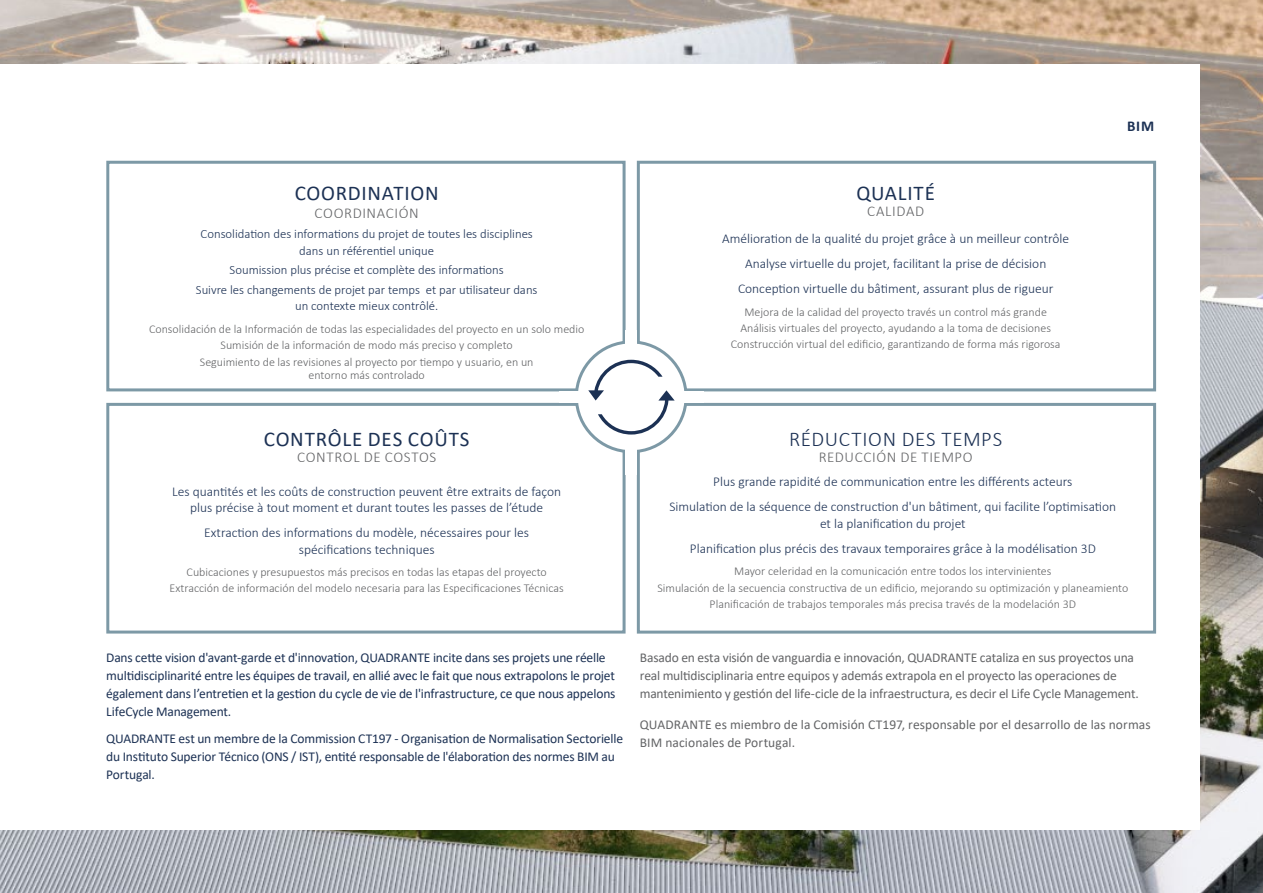
<style>
.page{position:relative;width:1263px;height:893px;background:#fff}
.page>*{position:absolute;margin:0;border:0;box-sizing:border-box;transform-origin:0 0}
.t1{font:21px "Calibri";letter-spacing:.035em;color:#1c3154}
.t2{font:300 21px "Calibri";letter-spacing:.03em;color:#1c3154}
.t3{font:300 15px "Calibri";letter-spacing:.04em;color:#636466}
.t4{font:700 15px "Calibri";color:#1c3154}
.t5{font:300 13.5px/25px "Calibri";color:#1c3154;text-align:center}
.t6{font:13.5px/18px "Calibri";letter-spacing:-.015em;color:#1c3154}
.t7{font:13.5px/18px "Calibri";letter-spacing:-.01em;color:#636466}
.t8{font:13.5px/18px "Calibri";letter-spacing:.01em;color:#636466}
.t9{font:300 12.75px/16.5px "Calibri";color:#1c3154;text-align:center}
.t10{font:300 12px/16.5px "Calibri";color:#636466;text-align:center}
</style>
<div class="page">
<img style="left:0;top:0;width:1263px;height:893px">
<div style="left:0;top:64px;width:1199px;height:765px;background:#fff"></div>
<svg style="left:106px;top:160px;width:520px;height:232px"></svg>
<svg style="left:106px;top:402px;width:520px;height:232px"></svg>
<svg style="left:636px;top:160px;width:521px;height:232px"></svg>
<svg style="left:636px;top:402px;width:521px;height:232px"></svg>
<svg style="left:559px;top:330px;width:145px;height:145px"></svg>
<p class="t4" style="left:1127px;top:116px;width:29px">BIM</p>
<h1 class="t1" style="left:295px;top:178px;width:146px">COORDINATION</h1>
<p class="t3" style="left:315px;top:203px;width:106px">COORDINACIÓN</p>
<p class="t9" style="left:201px;top:226px;width:334px">Consolidation des informations du projet de toutes les disciplines dans un référentiel unique</p>
<p class="t9" style="left:196px;top:260px;width:343px;line-height:19.5px">Soumission plus précise et complète des informations<br>Suivre les changements de projet par temps et par utilisateur dans</p>
<p class="t9" style="left:295px;top:298px;width:145px">un contexte mieux contrôlé.</p>
<p class="t10" style="left:149px;top:320px;width:437px">Consolidación de la Información de todas las especialidades del proyecto en un solo medio<br>Sumisión de la información de modo más preciso y completo<br>Seguimiento de las revisiones al proyecto por tiempo y usuario, en un</p>
<p class="t10" style="left:309px;top:367px;width:118px">entorno más controlado</p>
<h1 class="t1" style="left:856px;top:178px;width:80px">QUALITÉ</h1>
<p class="t3" style="left:867px;top:202px;width:59px">CALIDAD</p>
<p class="t5" style="left:722px;top:226px;width:348px">Amélioration de la qualité du projet grâce à un meilleur contrôle<br>Analyse virtuelle du projet, facilitant la prise de décision<br>Conception virtuelle du bâtiment, assurant plus de rigueur</p>
<p class="t10" style="left:731px;top:304px;width:331px;line-height:16px">Mejora de la calidad del proyecto través un control más grande<br>Análisis virtuales del proyecto, ayudando a la toma de decisiones<br>Construcción virtual del edificio, garantizando de forma más rigorosa</p>
<h1 class="t1" style="left:264px;top:424px;width:207px">CONTRÔLE DES COÛTS</h1>
<p class="t3" style="left:297px;top:448px;width:141px">CONTROL DE COSTOS</p>
<p class="t5" style="left:172px;top:483px;width:390px;line-height:16.5px">Les quantités et les coûts de construction peuvent être extraits de façon plus précise à tout moment et durant toutes les passes de l’étude</p>
<p class="t5" style="left:204px;top:525px;width:326px;line-height:16.5px">Extraction des informations du modèle, nécessaires pour les spécifications techniques</p>
<p class="t10" style="left:170px;top:564px;width:396px;line-height:16px">Cubicaciones y presupuestos más precisos en todas las etapas del proyecto<br>Extracción de información del modelo necesaria para las Especificaciones Técnicas</p>
<p class="t6" style="left:106px;top:648px;width:511px">Dans cette vision d'avant-garde et d'innovation, QUADRANTE incite dans ses projets une réelle multidisciplinarité entre les équipes de travail, en allié avec le fait que nous extrapolons le projet également dans l’entretien et la gestion du cycle de vie de l'infrastructure, ce que nous appelons LifeCycle Management.</p>
<p class="t6" style="left:106px;top:729px;width:518px">QUADRANTE est un membre de la Commission CT197 - Organisation de Normalisation Sectorielle du Instituto Superior Técnico (ONS / IST), entité responsable de l'élaboration des normes BIM au<br>Portugal.</p>
<h1 class="t2" style="left:789px;top:426px;width:215px">RÉDUCTION DES TEMPS</h1>
<p class="t3" style="left:819px;top:448px;width:155px">REDUCCIÓN DE TIEMPO</p>
<p class="t5" style="left:669px;top:469px;width:448px">Plus grande rapidité de communication entre les différents acteurs<br>Simulation de la séquence de construction d'un bâtiment, qui facilite l’optimisation</p>
<p class="t5" style="left:690px;top:511px;width:407px">et la planification du projet<br>Planification plus précis des travaux temporaires grâce à la modélisation 3D</p>
<p class="t10" style="left:657px;top:563px;width:472px">Mayor celeridad en la comunicación entre todos los intervinientes<br>Simulación de la secuencia constructiva de un edificio, mejorando su optimización y planeamiento<br>Planificación de trabajos temporales más precisa través de la modelación 3D</p>
<p class="t7" style="left:640px;top:648px;width:500px">Basado en esta visión de vanguardia e innovación, QUADRANTE cataliza en sus proyectos una real multidisciplinaria entre equipos y además extrapola en el proyecto las operaciones de mantenimiento y gestión del life-cicle de la infraestructura, es decir el Life Cycle Management.</p>
<p class="t8" style="left:640px;top:715px;width:512px">QUADRANTE es miembro de la Comisión CT197, responsable por el desarrollo de las normas<br>BIM nacionales de Portugal.</p>
</div>
